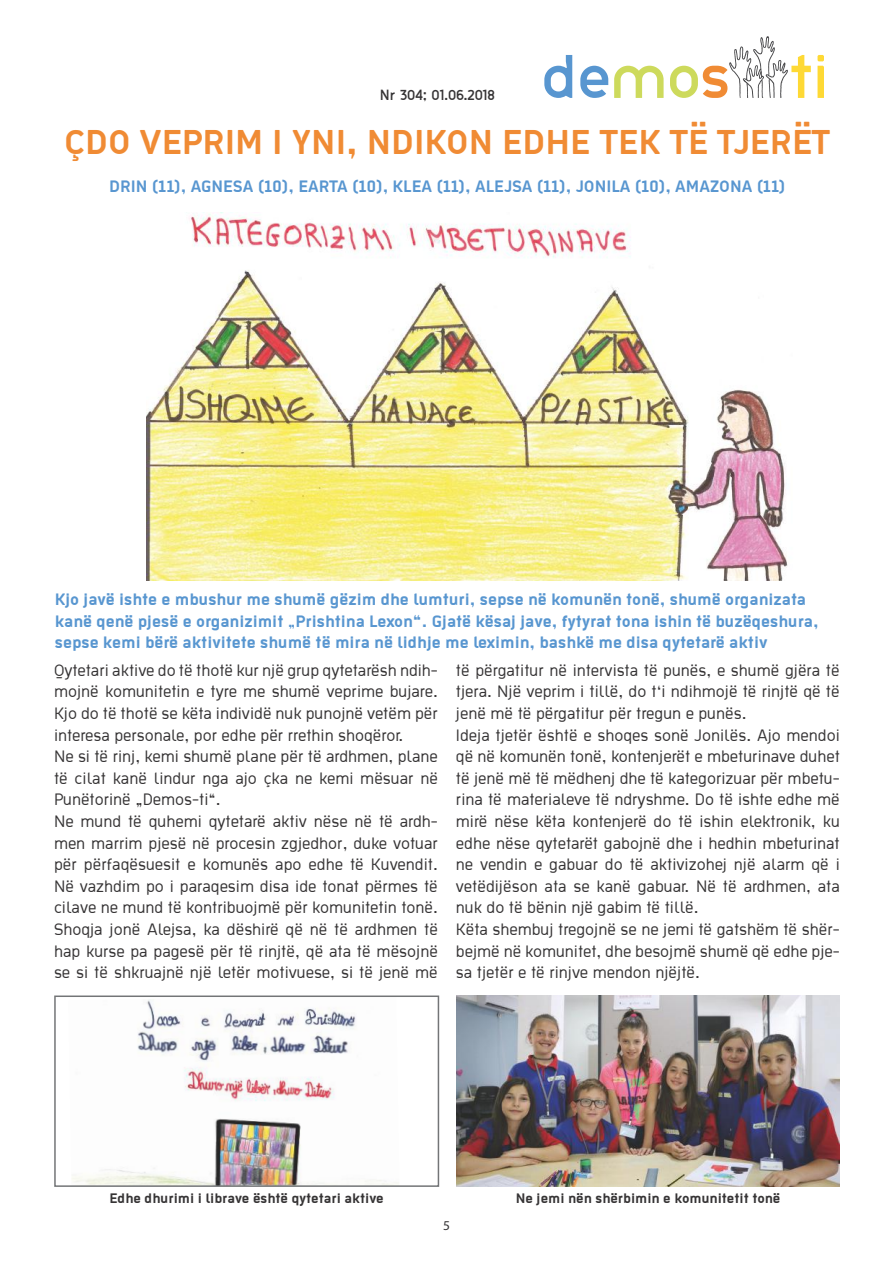
<style>
.page{position:relative;width:893px;height:1263px;background:#fff}
.page>*{position:absolute;margin:0;border:0;box-sizing:border-box;transform-origin:0 0}
.t1{font:700 37.5px "Ekstropia";color:#f08b34}
.t2{font:18px/21.6px "Ekstropia";color:#363435}
.t3{font:700 18px/21.6px "Ekstropia";color:#5896d0}
.t4{font:700 15px "Ekstropia";color:#363435}
.t5{font:13.5px "Thelbi Kujtesa";color:#363435}
.t6{font:13.5px "Myriad Pro";color:#363435}
</style>
<div class="page">
<svg style="left:544px;top:55px;width:28px;height:43px"></svg>
<svg style="left:580px;top:66px;width:28px;height:32px"></svg>
<svg style="left:614px;top:66px;width:50px;height:32px"></svg>
<svg style="left:817px;top:55px;width:7px;height:43px"></svg>
<svg style="left:670px;top:36px;width:141px;height:62px"></svg>
<img style="left:147px;top:212px;width:641px;height:368px">
<img style="left:456px;top:995px;width:384px;height:191px">
<img style="left:72px;top:999px;width:327px;height:185px">
<div style="left:54px;top:995px;width:385px;height:192px;border:2px solid #737577"></div>
<p class="t5" style="left:380px;top:85px;width:117px">Nr 304; 01.06.2018</p>
<h1 class="t1" style="left:64px;top:120px;width:768px">ÇDO VEPRIM I YNI, NDIKON EDHE TEK TË TJERËT</h1>
<p class="t3" style="left:109px;top:175px;width:678px">DRIN (11), AGNESA (10), EARTA (10), KLEA (11), ALEJSA (11), JONILA (10), AMAZONA (11)</p>
<p class="t3" style="left:55px;top:588px;width:765px">Kjo javë ishte e mbushur me shumë gëzim dhe lumturi, sepse në komunën tonë, shumë organizata kanë qenë pjesë e organizimit „Prishtina Lexon“. Gjatë kësaj jave, fytyrat tona ishin të buzëqeshura, sepse kemi bërë aktivitete shumë të mira në lidhje me leximin, bashkë me disa qytetarë aktiv</p>
<p class="t2" style="left:54px;top:659px;width:385px">Qytetari aktive do të thotë kur një grup qytetarësh ndih&shy;mojnë komunitetin e tyre me shumë veprime bujare.<br>Kjo do të thotë se këta individë nuk punojnë vetëm për interesa personale, por edhe për rrethin shoqëror.<br>Ne si të rinj, kemi shumë plane për të ardhmen, plane të cilat kanë lindur nga ajo çka ne kemi mësuar në Punëtorinë „Demos-ti“.<br>Ne mund të quhemi qytetarë aktiv nëse në të ardh&shy;men marrim pjesë në procesin zgjedhor, duke votuar për përfaqësuesit e komunës apo edhe të Kuvendit.<br>Në vazhdim po i paraqesim disa ide tonat përmes të cilave ne mund të kontribuojmë për komunitetin tonë.<br>Shoqja jonë Alejsa, ka dëshirë që në të ardhmen të hap kurse pa pagesë për të rinjtë, që ata të mësojnë se si të shkruajnë një letër motivuese, si të jenë më</p>
<p class="t2" style="left:456px;top:659px;width:385px">të përgatitur në intervista të punës, e shumë gjëra të tjera. Një veprim i tillë, do t‘i ndihmojë të rinjtë që të jenë më të përgatitur për tregun e punës.<br>Ideja tjetër është e shoqes sonë Jonilës. Ajo mendoi që në komunën tonë, kontenjerët e mbeturinave duhet të jenë më të mëdhenj dhe të kategorizuar për mbetu&shy;rina të materialeve të ndryshme. Do të ishte edhe më mirë nëse këta kontenjerë do të ishin elektronik, ku edhe nëse qytetarët gabojnë dhe i hedhin mbeturinat ne vendin e gabuar do të aktivizohej një alarm që i vetëdijëson ata se kanë gabuar. Në të ardhmen, ata nuk do të bënin një gabim të tillë.<br>Këta shembuj tregojnë se ne jemi të gatshëm të shër&shy;bejmë në komunitet, dhe besojmë shumë që edhe pje&shy;sa tjetër e të rinjve mendon njëjtë.</p>
<p class="t4" style="left:109px;top:1189px;width:276px">Edhe dhurimi i librave është qytetari aktive</p>
<p class="t4" style="left:516px;top:1189px;width:266px">Ne jemi nën shërbimin e komunitetit tonë</p>
<p class="t6" style="left:443px;top:1217px;width:8px">5</p>
</div>
